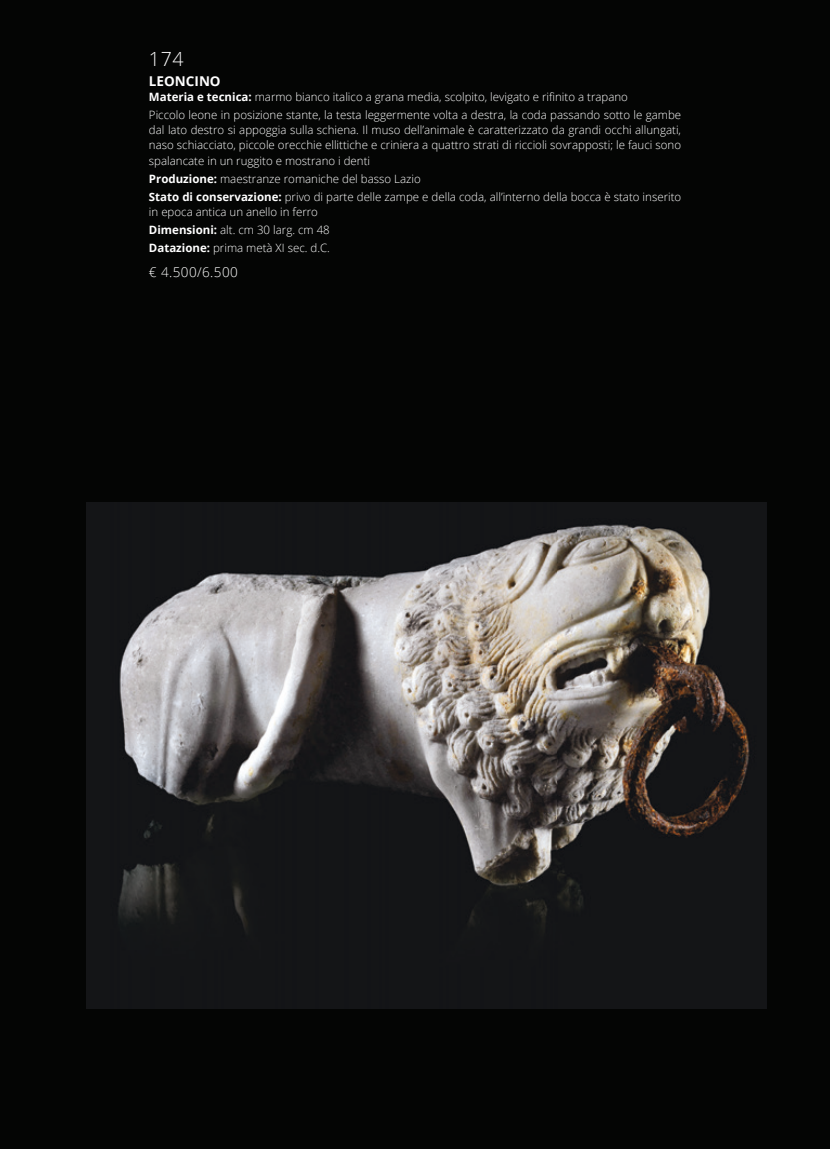
<style>
.page{position:relative;width:830px;height:1149px;background:#fff}
.page>*{position:absolute;margin:0;border:0;box-sizing:border-box;transform-origin:0 0}
.t1{font:300 19.5px "Open Sans";color:#fff}
.t2{font:300 13.5px "Open Sans";letter-spacing:.03em;color:#fff}
.t3{font:700 13.5px "Open Sans";color:#fff}
.t4{font:300 11.55px/18px "Open Sans";color:#fff}
.s1{font-weight:700}
</style>
<div class="page">
<div style="left:0;top:0;width:829px;height:1148px;background:#040504"></div>
<img style="left:86px;top:502px;width:680px;height:506px">
<h1 class="t1" style="left:149px;top:45px;width:36px">174</h1>
<p class="t3" style="left:149px;top:72px;width:73px">LEONCINO</p>
<p class="t4" style="left:149px;top:88px;width:533px"><span class="s1">Materia e tecnica:</span> marmo bianco italico a grana media, scolpito, levigato e rifinito a trapano<br>Piccolo leone in posizione stante, la testa leggermente volta a destra, la coda passando sotto le gambe</p>
<p class="t4" style="left:149px;top:122px;width:533px;line-height:15px;text-align:justify">dal lato destro si appoggia sulla schiena. Il muso dell’animale è caratterizzato da grandi occhi allungati, naso schiacciato, piccole orecchie ellittiche e criniera a quattro strati di riccioli sovrapposti; le fauci sono spalancate in un ruggito e mostrano i denti</p>
<p class="t4" style="left:149px;top:169px;width:533px"><span class="s1">Produzione:</span> maestranze romaniche del basso Lazio<br><span class="s1">Stato di conservazione:</span> privo di parte delle zampe e della coda, all’interno della bocca è stato inserito</p>
<p class="t4" style="left:149px;top:202px;width:182px">in epoca antica un anello in ferro<br><span class="s1">Dimensioni:</span> alt. cm 30 larg. cm 48<br><span class="s1">Datazione:</span> prima metà XI sec. d.C.</p>
<p class="t2" style="left:149px;top:262px;width:90px">€ 4.500/6.500</p>
</div>
